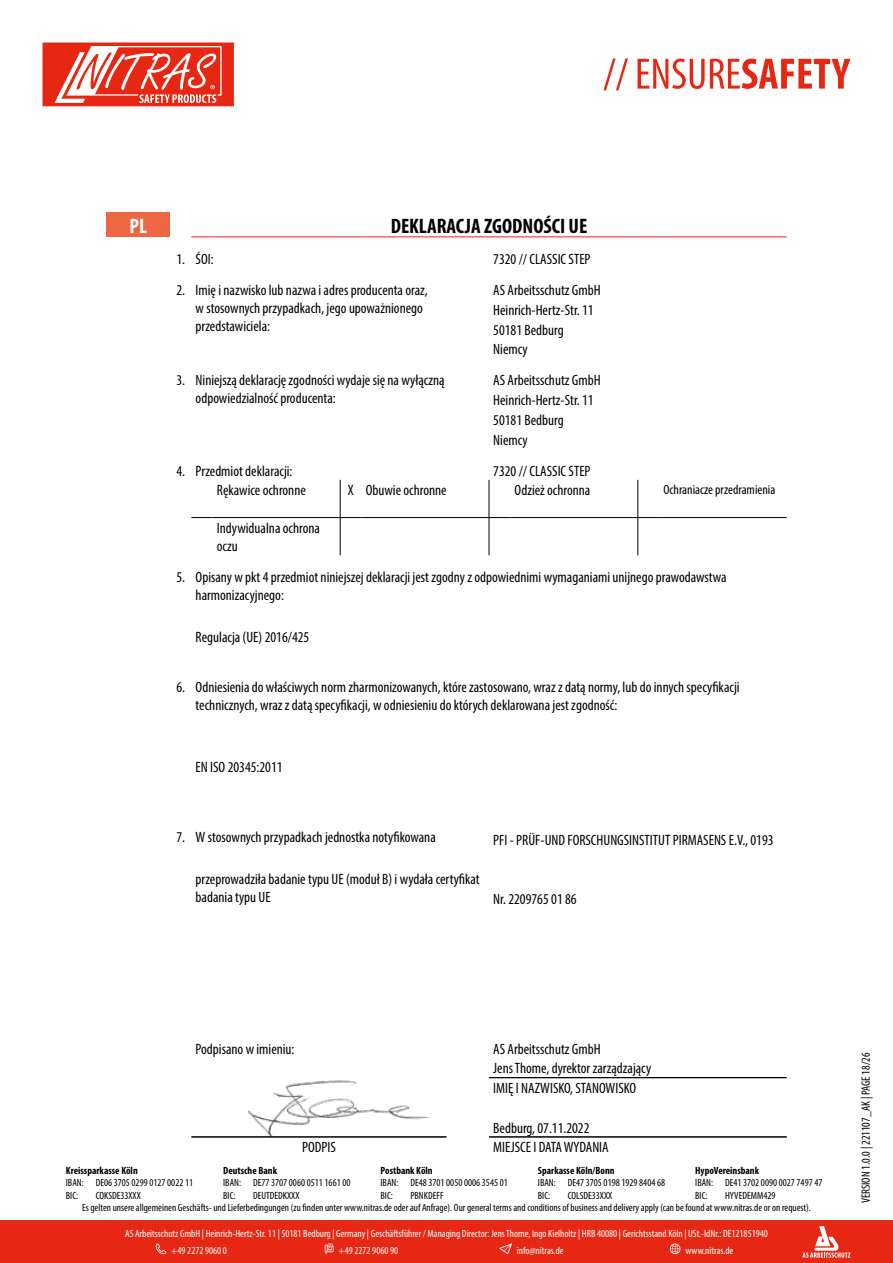
<style>
.page{position:relative;width:893px;height:1263px;background:#fff}
.page>*{position:absolute;margin:0;border:0;box-sizing:border-box;transform-origin:0 0}
.t1{font:700 condensed 21px "Myriad Pro";color:#000}
.t2{font:700 condensed 21px "Myriad Pro";color:#fff}
.t3{font:condensed 15px/18px "Myriad Pro";color:#000}
.t4{font:condensed 13.5px "Myriad Pro";color:#000}
.t5{font:condensed 12px "Myriad Pro";color:#000}
.t6{font:condensed 10.5px/12.6px "Myriad Pro";color:#000}
.t7{font:condensed 10.5px/17px "Myriad Pro";color:#fff}
.t8{font:700 condensed 10.5px "Myriad Pro";color:#000}
</style>
<div class="page">
<svg style="left:603px;top:58px;width:247px;height:32px"></svg>
<svg style="left:43px;top:43px;width:191px;height:63px"></svg>
<div style="left:0;top:1220px;width:893px;height:43px;background:#e52713"></div>
<svg style="left:802px;top:1226px;width:48px;height:32px"></svg>
<svg style="left:156px;top:1243px;width:10px;height:11px"></svg>
<svg style="left:325px;top:1243px;width:9px;height:11px"></svg>
<svg style="left:499px;top:1243px;width:13px;height:11px"></svg>
<svg style="left:670px;top:1243px;width:10px;height:11px"></svg>
<img style="left:247px;top:1080px;width:184px;height:56px">
<div style="left:106px;top:213px;width:64px;height:24px;background:#ec6742"></div>
<svg style="left:191px;top:236px;width:22px;height:1px"></svg>
<hr style="left:213px;top:236px;width:127px;height:1px;background:#e52713">
<svg style="left:340px;top:236px;width:21px;height:1px"></svg>
<hr style="left:361px;top:236px;width:128px;height:1px;background:#e52713">
<svg style="left:489px;top:236px;width:21px;height:1px"></svg>
<hr style="left:510px;top:236px;width:128px;height:1px;background:#e52713">
<svg style="left:638px;top:236px;width:21px;height:1px"></svg>
<hr style="left:659px;top:236px;width:128px;height:1px;background:#e52713">
<hr style="left:340px;top:480px;width:1px;height:37px;background:#000">
<hr style="left:489px;top:480px;width:1px;height:37px;background:#000">
<hr style="left:637px;top:480px;width:1px;height:37px;background:#000">
<hr style="left:340px;top:518px;width:1px;height:37px;background:#000">
<svg style="left:489px;top:517px;width:21px;height:1px"></svg>
<hr style="left:489px;top:518px;width:1px;height:37px;background:#000">
<hr style="left:510px;top:517px;width:128px;height:1px;background:#000">
<hr style="left:637px;top:518px;width:1px;height:37px;background:#000">
<svg style="left:638px;top:517px;width:21px;height:1px"></svg>
<svg style="left:191px;top:517px;width:22px;height:1px"></svg>
<hr style="left:213px;top:517px;width:127px;height:1px;background:#000">
<svg style="left:340px;top:517px;width:21px;height:1px"></svg>
<hr style="left:361px;top:517px;width:128px;height:1px;background:#000">
<hr style="left:659px;top:517px;width:128px;height:1px;background:#000">
<hr style="left:191px;top:1136px;width:255px;height:1px;background:#000">
<hr style="left:489px;top:1077px;width:298px;height:1px;background:#000">
<hr style="left:489px;top:1136px;width:298px;height:1px;background:#000">
<h1 class="t2" style="left:129px;top:212px;width:19px">PL</h1>
<h1 class="t1" style="left:391px;top:212px;width:198px">DEKLARACJA ZGODNOŚCI UE</h1>
<p class="t3" style="left:176px;top:250px;width:39px">1. ŚOI:</p>
<p class="t3" style="left:196px;top:281px;width:234px;text-indent:-19px">2. Imię i nazwisko lub nazwa i adres producenta oraz, w stosownych przypadkach, jego upoważnionego przedstawiciela:</p>
<p class="t3" style="left:493px;top:340px;width:36px">Niemcy</p>
<p class="t3" style="left:196px;top:371px;width:250px;text-indent:-19px">3. Niniejszą deklarację zgodności wydaje się na wyłączną odpowiedzialność producenta:</p>
<p class="t3" style="left:493px;top:430px;width:36px">Niemcy</p>
<p class="t3" style="left:217px;top:460px;width:90px;line-height:19.8px;text-indent:-40px">4. Przedmiot deklaracji:<br>Rękawice ochronne</p>
<h1 class="t2" style="left:129px;top:212px;width:20px">DE</h1>
<p class="t3" style="left:493px;top:243px;width:109px;line-height:31px">7320 // CLASSIC STEP<br>AS Arbeitsschutz GmbH</p>
<p class="t3" style="left:493px;top:300px;width:102px;line-height:19.8px">Heinrich-Hertz-Str. 11<br>50181 Bedburg</p>
<p class="t3" style="left:493px;top:370px;width:109px;line-height:19.8px">AS Arbeitsschutz GmbH<br>Heinrich-Hertz-Str. 11<br>50181 Bedburg</p>
<p class="t3" style="left:493px;top:461px;width:99px">7320 // CLASSIC STEP</p>
<p class="t3" style="left:366px;top:481px;width:82px">Obuwie ochronne</p>
<p class="t3" style="left:515px;top:481px;width:77px">Odzież ochronna</p>
<p class="t4" style="left:663px;top:482px;width:113px">Ochraniacze przedramienia</p>
<p class="t3" style="left:348px;top:481px;width:7px">X</p>
<p class="t3" style="left:217px;top:519px;width:105px">Indywidualna ochrona oczu</p>
<p class="t3" style="left:196px;top:568px;width:533px;text-indent:-19px">5. Opisany w pkt 4 przedmiot niniejszej deklaracji jest zgodny z odpowiednimi wymaganiami unijnego prawodawstwa harmonizacyjnego:</p>
<p class="t3" style="left:196px;top:627px;width:115px">Regulacja (UE) 2016/425</p>
<p class="t3" style="left:196px;top:678px;width:545px;text-indent:-19px">6. Odniesienia do właściwych norm zharmonizowanych, które zastosowano, wraz z datą normy, lub do innych specyfikacji technicznych, wraz z datą specyfikacji, w odniesieniu do których deklarowana jest zgodność:</p>
<p class="t3" style="left:196px;top:758px;width:88px">EN ISO 20345:2011</p>
<p class="t3" style="left:176px;top:828px;width:261px">7. W stosownych przypadkach jednostka notyfikowana</p>
<p class="t3" style="left:196px;top:870px;width:286px">przeprowadziła badanie typu UE (moduł B) i wydała certyfikat badania typu UE</p>
<p class="t3" style="left:493px;top:831px;width:282px">PFI - PRÜF-UND FORSCHUNGSINSTITUT PIRMASENS E.V., 0193</p>
<p class="t3" style="left:493px;top:890px;width:85px">Nr. 2209765 01 86</p>
<p class="t3" style="left:196px;top:1039px;width:100px">Podpisano w imieniu:</p>
<p class="t3" style="left:493px;top:1039px;width:109px">AS Arbeitsschutz GmbH</p>
<p class="t3" style="left:493px;top:1058px;width:160px;line-height:19.8px">Jens Thome, dyrektor zarządzający<br>IMIĘ I NAZWISKO, STANOWISKO</p>
<p class="t3" style="left:493px;top:1118px;width:98px">Bedburg, 07.11.2022</p>
<p class="t3" style="left:302px;top:1138px;width:35px">PODPIS</p>
<p class="t3" style="left:493px;top:1138px;width:117px">MIEJSCE I DATA WYDANIA</p>
<p class="t8" style="left:66px;top:1164px;width:73px">Kreissparkasse Köln</p>
<p class="t8" style="left:223px;top:1164px;width:55px">Deutsche Bank</p>
<p class="t8" style="left:381px;top:1164px;width:54px">Postbank Köln</p>
<p class="t8" style="left:538px;top:1164px;width:78px">Sparkasse Köln/Bonn</p>
<p class="t8" style="left:695px;top:1164px;width:65px">HypoVereinsbank</p>
<p class="t6" style="left:66px;top:1176px;width:19px">IBAN:<br>BIC:</p>
<p class="t6" style="left:96px;top:1176px;width:99px">DE06 3705 0299 0127 0022 11<br>COKSDE33XXX</p>
<p class="t6" style="left:223px;top:1176px;width:19px">IBAN:<br>BIC:</p>
<p class="t6" style="left:253px;top:1176px;width:99px">DE77 3707 0060 0511 1661 00<br>DEUTDEDKXXX</p>
<p class="t6" style="left:381px;top:1176px;width:19px">IBAN:<br>BIC:</p>
<p class="t6" style="left:410px;top:1176px;width:99px">DE48 3701 0050 0006 3545 01<br>PBNKDEFF</p>
<p class="t6" style="left:538px;top:1176px;width:19px">IBAN:<br>BIC:</p>
<p class="t6" style="left:568px;top:1176px;width:99px">DE47 3705 0198 1929 8404 68<br>COLSDE33XXX</p>
<p class="t6" style="left:695px;top:1176px;width:19px">IBAN:<br>BIC:</p>
<p class="t6" style="left:725px;top:1176px;width:99px">DE41 3702 0090 0027 7497 47</p>
<p class="t6" style="left:725px;top:1189px;width:52px">HYVEDEMM429</p>
<p class="t6" style="left:82px;top:1201px;width:730px">Es gelten unsere allgemeinen Geschäfts- und Lieferbedingungen (zu finden unter www.nitras.de oder auf Anfrage). Our general terms and conditions of business and delivery apply (can be found at www.nitras.de or on request).</p>
<p class="t7" style="left:171px;top:1225px;width:598px;text-indent:-46px">AS Arbeitsschutz GmbH | Heinrich-Hertz-Str. 11 | 50181 Bedburg | Germany | Geschäftsführer / Managing Director: Jens Thome, Ingo Kielholtz | HRB 40080 | Gerichtsstand Köln | USt.-IdNr.: DE121851940 +49 2272 9060 0</p>
<p class="t7" style="left:338px;top:1242px;width:61px">+49 2272 9060 90</p>
<p class="t7" style="left:517px;top:1242px;width:48px">info@nitras.de</p>
<p class="t7" style="left:685px;top:1242px;width:49px">www.nitras.de</p>
<p class="t5" style="left:859px;top:1203px;width:152px;rotate:-90deg">VERSION 1.0.0 | 221107_AK | PAGE 18/26</p>
</div>
